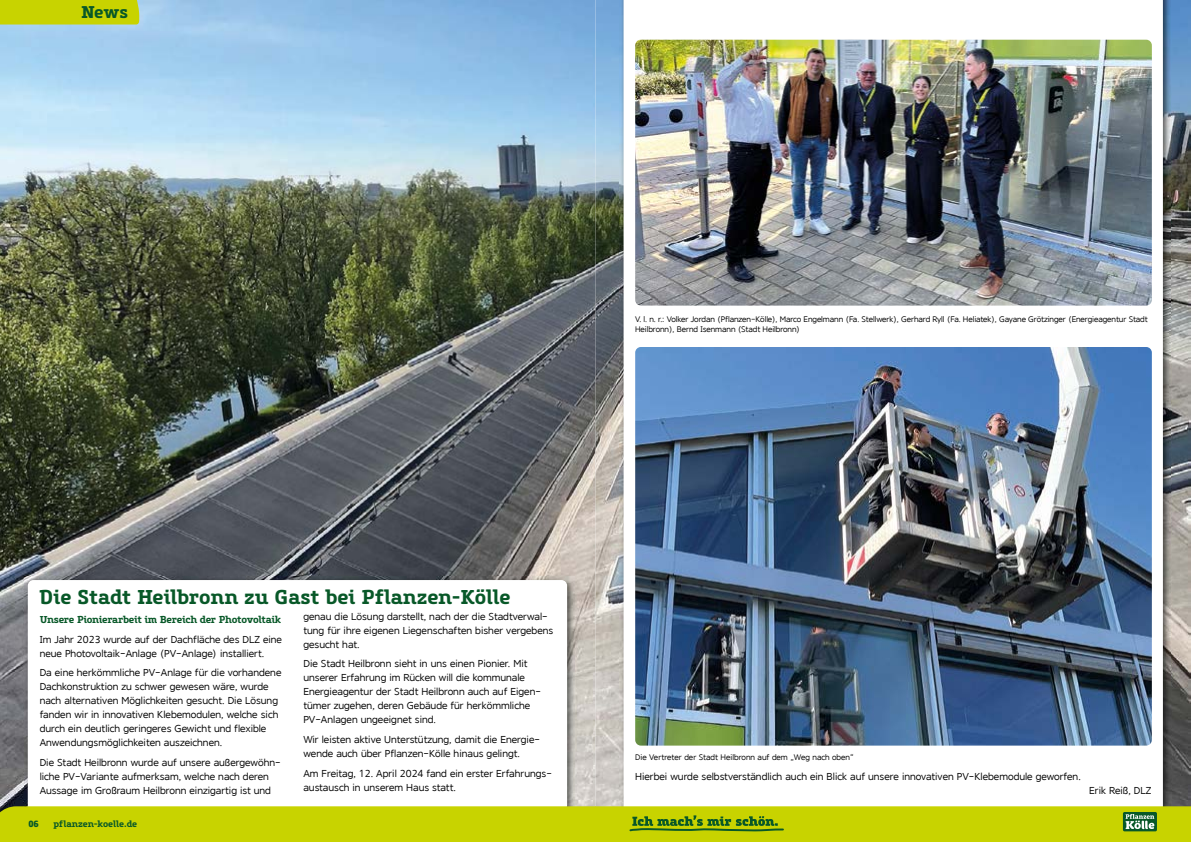
<style>
.page{position:relative;width:1191px;height:842px;background:#fff}
.page>*{position:absolute;margin:0;border:0;box-sizing:border-box;transform-origin:0 0}
.t1{font:700 20px "Core Slab M65";letter-spacing:-.005em;color:#085828}
.t2{font:700 17px "Core Slab M65";color:#085828}
.t3{font:10px/14px "Core Sans";color:#000}
.t4{font:700 10px "Core Slab M65";letter-spacing:-.03em;color:#085828}
.t5{font:700 9px "Core Slab M65";letter-spacing:-.005em;color:#085828}
.t6{font:800 9px "Core Slab M75";color:#085828}
.t7{font:8px/10px "Core Sans";letter-spacing:-.01em;color:#000}
</style>
<div class="page">
<img style="left:0;top:0;width:1191px;height:806px">
<img style="left:24px;top:576px;width:550px;height:230px">
<div style="left:28px;top:580px;width:539px;height:231px;background:#fff;border-radius:6px"></div>
<div style="left:0;top:0;width:139px;height:25px;background:#c8d300"></div>
<svg style="left:623px;top:0;width:539px;height:806px"></svg>
<img style="left:635px;top:347px;width:516px;height:399px">
<img style="left:635px;top:40px;width:516px;height:266px">
<svg style="left:0;top:806px;width:1191px;height:36px;background:#c2cf04"></svg>
<h2 class="t2" style="left:81px;top:1px;width:49px">News</h2>
<p class="t7" style="left:635px;top:314px;width:514px">V. l. n. r.: Volker Jordan (Pflanzen-Kölle), Marco Engelmann (Fa. Stellwerk), Gerhard Ryll (Fa. Heliatek), Gayane Grötzinger (Energieagentur Stadt<br>Heilbronn), Bernd Isenmann (Stadt Heilbronn)</p>
<h1 class="t1" style="left:39px;top:584px;width:473px">Die Stadt Heilbronn zu Gast bei Pflanzen-Kölle</h1>
<p class="t3" style="left:303px;top:609px;width:251px">genau die Lösung darstellt, nach der die Stadtverwal&shy;tung für ihre eigenen Liegenschaften bisher vergebens gesucht hat.</p>
<p class="t3" style="left:303px;top:657px;width:239px">Die Stadt Heilbronn sieht in uns einen Pionier. Mit unserer Erfahrung im Rücken will die kommunale Energieagentur der Stadt Heilbronn auch auf Eigen&shy;tümer zugehen, deren Gebäude für herkömmliche PV-Anlagen ungeeignet sind.</p>
<p class="t3" style="left:303px;top:732px;width:238px">Wir leisten aktive Unterstützung, damit die Energie&shy;wende auch über Pflanzen-Kölle hinaus gelingt.</p>
<p class="t3" style="left:303px;top:766px;width:250px">Am Freitag, 12. April 2024 fand ein erster Erfahrungs&shy;austausch in unserem Haus statt.</p>
<p class="t4" style="left:40px;top:613px;width:243px">Unsere Pionierarbeit im Bereich der Photovoltaik</p>
<p class="t3" style="left:40px;top:632px;width:244px">Im Jahr 2023 wurde auf der Dachfläche des DLZ eine neue Photovoltaik-Anlage (PV-Anlage) installiert.</p>
<p class="t3" style="left:40px;top:666px;width:243px">Da eine herkömmliche PV-Anlage für die vorhandene Dachkonstruktion zu schwer gewesen wäre, wurde nach alternativen Möglichkeiten gesucht. Die Lösung fanden wir in innovativen Klebemodulen, welche sich durch ein deutlich geringeres Gewicht und flexible Anwendungsmöglichkeiten auszeichnen.</p>
<p class="t3" style="left:40px;top:756px;width:242px">Die Stadt Heilbronn wurde auf unsere außergewöhn&shy;liche PV-Variante aufmerksam, welche nach deren<br>Aussage im Großraum Heilbronn einzigartig ist und</p>
<p class="t6" style="left:28px;top:818px;width:12px">06</p>
<p class="t5" style="left:54px;top:818px;width:85px">pflanzen-koelle.de</p>
<p class="t7" style="left:635px;top:752px;width:220px">Die Vertreter der Stadt Heilbronn auf dem „Weg nach oben“</p>
<p class="t3" style="left:635px;top:769px;width:447px">Hierbei wurde selbstverständlich auch ein Blick auf unsere innovativen PV-Klebemodule geworfen.</p>
<p class="t3" style="left:1089px;top:783px;width:64px">Erik Reiß, DLZ</p>
</div>
